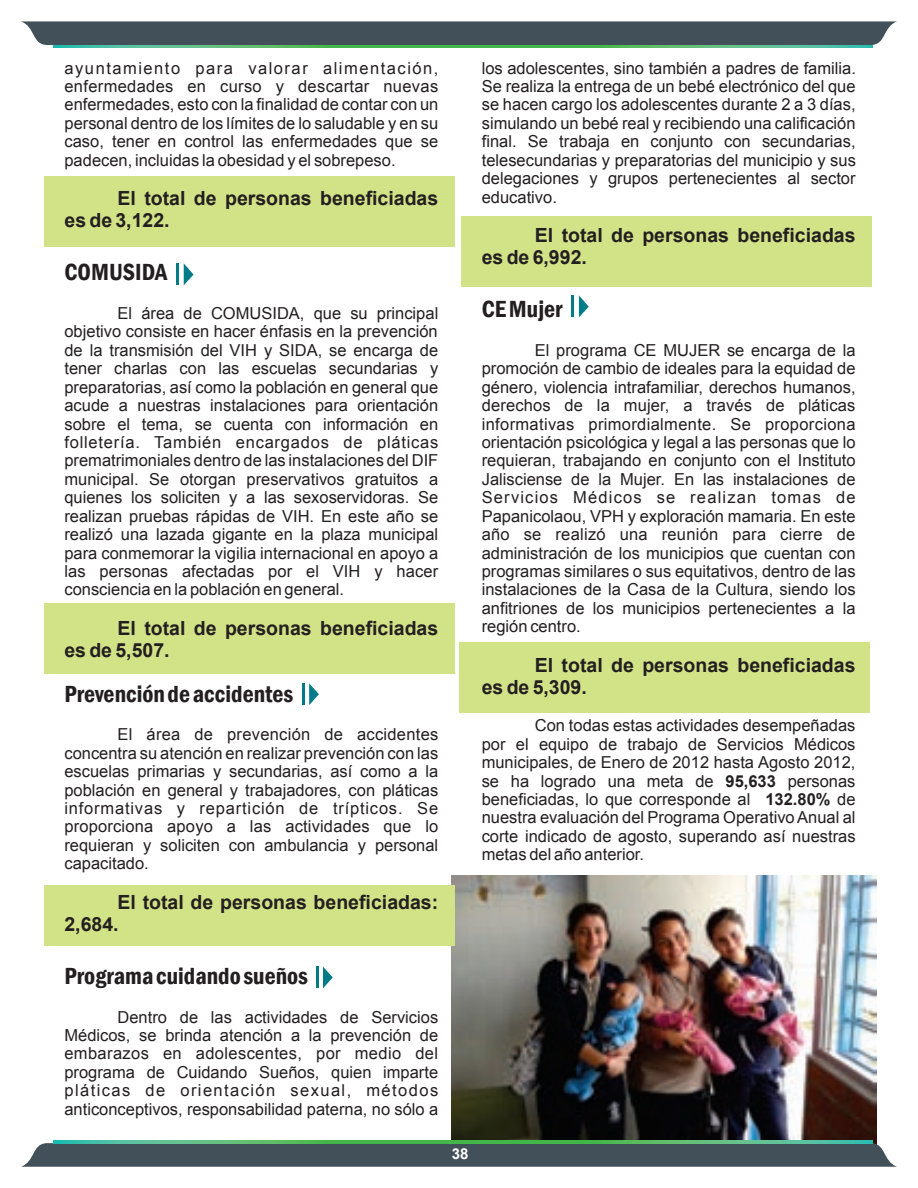
<style>
.page{position:relative;width:918px;height:1188px;background:#fff}
.page>*{position:absolute;margin:0;border:0;box-sizing:border-box;transform-origin:0 0}
.t1{font:600 condensed 24px "Franklin Gothic";color:#231f20}
.t2{font:700 19.5px/21.8px "Arial";color:#231f20}
.t3{font:16.5px/18.5px "Arial";color:#231f20;text-align:justify}
.t4{font:700 15px "Arial";color:#fff}
.s1{font-weight:700}
</style>
<div class="page">
<div style="left:460px;top:642px;width:410px;height:71px;background:#d2e287"></div>
<img style="left:451px;top:875px;width:426px;height:268px">
<div style="left:45px;top:603px;width:410px;height:70px;background:#d2e287"></div>
<div style="left:461px;top:216px;width:411px;height:70px;background:#d2e287"></div>
<div style="left:45px;top:885px;width:410px;height:61px;background:#d2e287"></div>
<div style="left:45px;top:177px;width:410px;height:70px;background:#d2e287"></div>
<div style="left:21px;top:21px;width:876px;height:24px;background:#425159"></div>
<svg style="left:54px;top:45px;width:819px;height:3px;background:#50bb71"></svg>
<svg style="left:21px;top:1143px;width:876px;height:24px;background:#495b60"></svg>
<svg style="left:54px;top:1141px;width:819px;height:2px;background:#50bb71"></svg>
<svg style="left:184px;top:264px;width:9px;height:21px"></svg>
<hr style="left:177px;top:263px;width:2px;height:22px;background:#007b88">
<svg style="left:309px;top:683px;width:10px;height:22px"></svg>
<hr style="left:302px;top:683px;width:2px;height:22px;background:#007b88">
<svg style="left:323px;top:967px;width:10px;height:21px"></svg>
<hr style="left:316px;top:966px;width:2px;height:22px;background:#007b88">
<svg style="left:579px;top:296px;width:10px;height:21px"></svg>
<hr style="left:572px;top:296px;width:2px;height:21px;background:#007b88">
<p class="t3" style="left:64px;top:60px;width:375px">ayuntamiento para valorar alimentación, enfermedades en curso y descartar nuevas enfermedades, esto con la finalidad de contar con un personal dentro de los límites de lo saludable y en su caso, tener en control las enfermedades que se padecen, incluidas la obesidad y el sobrepeso.</p>
<p class="t2" style="left:64px;top:189px;width:375px;text-indent:53px">El total de personas beneficiadas es de 3,122.</p>
<h1 class="t1" style="left:64px;top:264px;width:104px">COMUSIDA</h1>
<p class="t3" style="left:64px;top:305px;width:375px;text-indent:53px">El área de COMUSIDA, que su principal objetivo consiste en hacer énfasis en la prevención de la transmisión del VIH y SIDA, se encarga de tener charlas con las escuelas secundarias y preparatorias, así como la población en general que acude a nuestras instalaciones para orientación sobre el tema, se cuenta con información en folletería. También encargados de pláticas prematrimoniales dentro de las instalaciones del DIF municipal. Se otorgan preservativos gratuitos a quienes los soliciten y a las sexoservidoras. Se realizan pruebas rápidas de VIH. En este año se realizó una lazada gigante en la plaza municipal para conmemorar la vigilia internacional en apoyo a las personas afectadas por el VIH y hacer consciencia en la población en general.</p>
<p class="t2" style="left:64px;top:619px;width:375px;text-indent:53px">El total de personas beneficiadas es de 5,507.</p>
<h1 class="t1" style="left:64px;top:685px;width:230px">Prevención de accidentes</h1>
<p class="t3" style="left:64px;top:727px;width:376px;text-indent:53px">El área de prevención de accidentes concentra su atención en realizar prevención con las escuelas primarias y secundarias, así como a la población en general y trabajadores, con pláticas informativas y repartición de trípticos. Se proporciona apoyo a las actividades que lo requieran y soliciten con ambulancia y personal capacitado.</p>
<p class="t2" style="left:64px;top:893px;width:375px;text-indent:53px">El total de personas beneficiadas:<br>2,684.</p>
<h1 class="t1" style="left:64px;top:967px;width:245px">Programa cuidando sueños</h1>
<p class="t3" style="left:64px;top:1009px;width:375px;text-indent:53px">Dentro de las actividades de Servicios Médicos, se brinda atención a la prevención de embarazos en adolescentes, por medio del programa de Cuidando Sueños, quien imparte pláticas de orientación sexual, métodos anticonceptivos, responsabilidad paterna, no sólo a</p>
<p class="t3" style="left:482px;top:60px;width:376px">los adolescentes, sino también a padres de familia.<br>Se realiza la entrega de un bebé electrónico del que se hacen cargo los adolescentes durante 2 a 3 días, simulando un bebé real y recibiendo una calificación final. Se trabaja en conjunto con secundarias, telesecundarias y preparatorias del municipio y sus delegaciones y grupos pertenecientes al sector educativo.</p>
<p class="t2" style="left:482px;top:226px;width:375px;text-indent:53px">El total de personas beneficiadas es de 6,992.</p>
<h1 class="t1" style="left:482px;top:300px;width:82px">CE Mujer</h1>
<p class="t3" style="left:482px;top:342px;width:375px;text-indent:53px">El programa CE MUJER se encarga de la promoción de cambio de ideales para la equidad de género, violencia intrafamiliar, derechos humanos, derechos de la mujer, a través de pláticas informativas primordialmente. Se proporciona orientación psicológica y legal a las personas que lo requieran, trabajando en conjunto con el Instituto Jalisciense de la Mujer. En las instalaciones de Servicios Médicos se realizan tomas de Papanicolaou, VPH y exploración mamaria. En este año se realizó una reunión para cierre de administración de los municipios que cuentan con programas similares o sus equitativos, dentro de las instalaciones de la Casa de la Cultura, siendo los anfitriones de los municipios pertenecientes a la región centro.</p>
<p class="t2" style="left:482px;top:656px;width:375px;text-indent:53px">El total de personas beneficiadas es de 5,309.</p>
<p class="t3" style="left:482px;top:718px;width:375px;text-indent:53px">Con todas estas actividades desempeñadas por el equipo de trabajo de Servicios Médicos municipales, de Enero de 2012 hasta Agosto 2012, se ha logrado una meta de <span class="s1">95,633</span> personas beneficiadas, lo que corresponde al <span class="s1">132.80%</span> de nuestra evaluación del Programa Operativo Anual al corte indicado de agosto, superando así nuestras metas del año anterior.</p>
<p class="t4" style="left:452px;top:1148px;width:18px">38</p>
</div>
